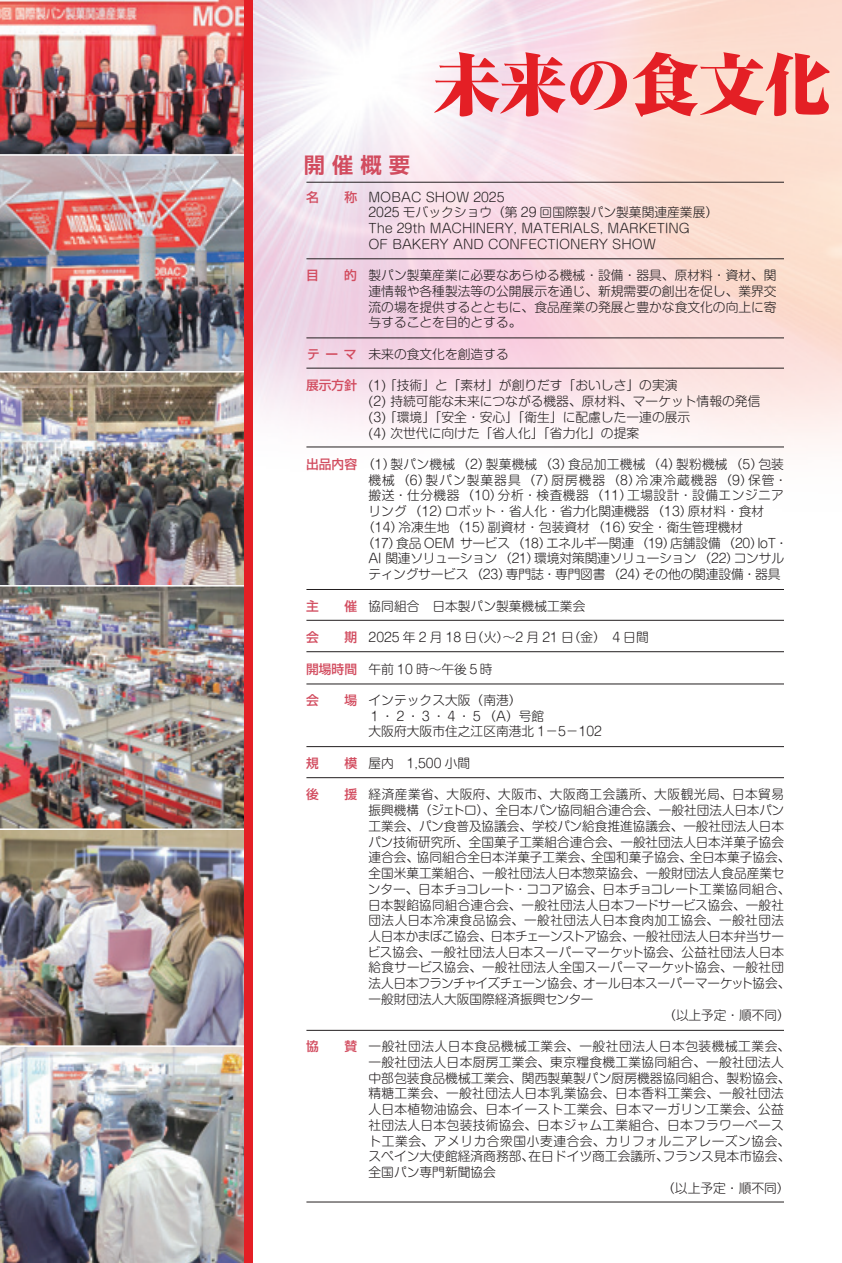
<style>
.page{position:relative;width:842px;height:1263px;background:#fff}
.page>*{position:absolute;margin:0;border:0;box-sizing:border-box;transform-origin:0 0}
.t1{font:900 66.15px "Ryumin Pro";color:#e41f25}
.t2{font:700 21.3px "Shin Go Pro De";color:#d24c5f}
.t3{font:300 12.75px/15.8px "Shin M Go Pro";color:#231f20}
.t4{font:300 12.75px "Shin M Go Pro";letter-spacing:.02em;color:#231f20}
.t5{font:300 12.75px "Shin M Go Pro";letter-spacing:-.025em;color:#231f20}
.t6{font:300 12.75px "Shin M Go Pro";letter-spacing:.04em;color:#231f20}
.t7{font:300 12.75px "Shin M Go Pro";letter-spacing:.025em;color:#231f20}
.t8{font:500 12.75px "Shin Go Pro";color:#d24c5f}
.t9{font:300 12.75px "Shin M Go Pro";letter-spacing:-.02em;color:#231f20}
.t10{font:300 12.75px "Shin M Go Pro";letter-spacing:.075em;color:#231f20}
.t11{font:300 12.75px "Shin M Go Pro";letter-spacing:.03em;color:#231f20}
.t12{font:300 12.75px "Shin M Go Pro";letter-spacing:.045em;color:#231f20}
.t13{font:300 12.75px "Shin M Go Pro";letter-spacing:.035em;color:#231f20}
.s1{font-family:"Shin Go Pro";font-weight:500;color:#d24c5f}
</style>
<div class="page">
<img style="left:253px;top:0;width:589px;height:620px">
<img style="left:0;top:0;width:244px;height:1263px">
<hr style="left:0;top:154px;width:248px;height:2px;background:#fff">
<hr style="left:0;top:371px;width:248px;height:2px;background:#fff">
<hr style="left:0;top:585px;width:248px;height:1px;background:#fff">
<hr style="left:0;top:828px;width:248px;height:2px;background:#fff">
<hr style="left:0;top:1045px;width:248px;height:2px;background:#fff">
<hr style="left:306px;top:259px;width:478px;height:1px;background:#231f20">
<hr style="left:306px;top:338px;width:478px;height:1px;background:#231f20">
<hr style="left:306px;top:368px;width:478px;height:1px;background:#231f20">
<hr style="left:306px;top:447px;width:478px;height:1px;background:#231f20">
<hr style="left:306px;top:589px;width:478px;height:1px;background:#231f20">
<hr style="left:306px;top:620px;width:478px;height:1px;background:#231f20">
<hr style="left:306px;top:651px;width:478px;height:1px;background:#231f20">
<hr style="left:306px;top:684px;width:478px;height:1px;background:#231f20">
<hr style="left:306px;top:746px;width:478px;height:1px;background:#231f20">
<hr style="left:306px;top:777px;width:478px;height:1px;background:#231f20">
<hr style="left:306px;top:1030px;width:478px;height:1px;background:#231f20">
<hr style="left:306px;top:1202px;width:478px;height:1px;background:#231f20">
<hr style="left:306px;top:182px;width:478px;height:1px;background:#231f20">
<div style="left:244px;top:0;width:9px;height:1263px;background:#e41f25"></div>
<h1 class="t1" style="left:434px;top:32px;width:399px">未来の食文化</h1>
<h2 class="t2" style="left:304px;top:147px;width:108px">開 催 概 要</h2>
<p class="t8" style="left:306px;top:186px;width:53px">名　　称</p>
<p class="t3" style="left:368px;top:187px;width:351px">MOBAC SHOW 2025<br>2025 モバックショウ（第 29 回国際製パン製菓関連産業展）<br>The 29th MACHINERY, MATERIALS, MARKETING<br>OF BAKERY AND CONFECTIONERY SHOW</p>
<p class="t3" style="left:368px;top:266px;width:410px;text-align:justify">製パン製菓産業に必要なあらゆる機械・設備・器具、原材料・資材、関連情報や各種製法等の公開展示を通じ、新規需要の創出を促し、業界交流の場を提供するとともに、食品産業の発展と豊かな食文化の向上に寄与することを目的とする。</p>
<p class="t3" style="left:368px;top:345px;width:142px">未来の食文化を創造する</p>
<p class="t3" style="left:368px;top:376px;width:393px">(1) 「技術」と「素材」が創りだす「おいしさ」の実演<br>(2) 持続可能な未来につながる機器、原材料、マーケット情報の発信(3) 「環境」「安全・安心」「衛生」に配慮した一連の展示<br>(4) 次世代に向けた「省人化」「省力化」の提案</p>
<p class="t3" style="left:306px;top:455px;width:479px"><span class="s1">出品内容</span>（1）製パン機械 （2）製菓機械 （3）食品加工機械 （4）製粉機械 （5）包装</p>
<p class="t10" style="left:368px;top:470px;width:420px">機械 （6）製パン製菓器具 （7）厨房機器 （8）冷凍冷蔵機器 （9）保管・</p>
<p class="t11" style="left:368px;top:485px;width:417px">搬送・仕分機器 （10）分析・検査機器 （11）工場設計・設備エンジニア</p>
<p class="t3" style="left:369px;top:502px;width:397px">リング （12）ロボット・省人化・省力化関連機器 （13）原材料・食材</p>
<p class="t3" style="left:362px;top:518px;width:383px">（14）冷凍生地 （15）副資材・包装資材 （16）安全・衛生管理機材</p>
<p class="t3" style="left:362px;top:533px;width:428px">（17）食品 OEM サービス （18）エネルギー関連 （19）店舗設備 （20）IoT・</p>
<p class="t9" style="left:368px;top:548px;width:417px">AI 関連ソリューション （21）環境対策関連ソリューション （22）コンサル</p>
<p class="t3" style="left:368px;top:565px;width:414px">ティングサービス （23）専門誌・専門図書 （24）その他の関連設備・器具</p>
<p class="t3" style="left:369px;top:596px;width:218px">協同組合　日本製パン製菓機械工業会</p>
<p class="t3" style="left:369px;top:628px;width:282px">2025 年 2 月 18 日（火）～2 月 21 日（金）　4 日間</p>
<p class="t3" style="left:369px;top:659px;width:126px">午前 10 時～午後５時</p>
<p class="t3" style="left:369px;top:691px;width:235px">インテックス大阪（南港）<br>１・２・３・４・５（A）号館<br>大阪府大阪市住之江区南港北 1－5－102</p>
<p class="t3" style="left:369px;top:754px;width:103px">屋内　1,500 小間</p>
<p class="t12" style="left:368px;top:784px;width:417px">経済産業省、大阪府、大阪市、大阪商工会議所、大阪観光局、日本貿易</p>
<p class="t3" style="left:368px;top:801px;width:417px">振興機構（ジェトロ）、全日本パン協同組合連合会、一般社団法人日本パン</p>
<p class="t3" style="left:368px;top:817px;width:417px">工業会、パン食普及協議会、学校パン給食推進協議会、一般社団法人日本</p>
<p class="t3" style="left:368px;top:832px;width:417px">パン技術研究所、全国菓子工業組合連合会、一般社団法人日本洋菓子協会</p>
<p class="t3" style="left:368px;top:848px;width:423px">連合会、協同組合全日本洋菓子工業会、全国和菓子協会、全日本菓子協会、</p>
<p class="t3" style="left:368px;top:864px;width:417px">全国米菓工業組合、一般社団法人日本惣菜協会、一般財団法人食品産業セ</p>
<p class="t3" style="left:368px;top:879px;width:424px">ンター、日本チョコレート・ココア協会、日本チョコレート工業協同組合、</p>
<p class="t3" style="left:368px;top:895px;width:417px">日本製餡協同組合連合会、一般社団法人日本フードサービス協会、一般社</p>
<p class="t13" style="left:368px;top:910px;width:417px">団法人日本冷凍食品協会、一般社団法人日本食肉加工協会、一般社団法</p>
<p class="t5" style="left:368px;top:926px;width:417px">人日本かまぼこ協会、日本チェーンストア協会、一般社団法人日本弁当サー</p>
<p class="t4" style="left:368px;top:942px;width:418px">ビス協会、一般社団法人日本スーパーマーケット協会、公益社団法人日本</p>
<p class="t4" style="left:368px;top:957px;width:417px">給食サービス協会、一般社団法人全国スーパーマーケット協会、一般社団</p>
<p class="t5" style="left:368px;top:973px;width:423px">法人日本フランチャイズチェーン協会、オール日本スーパーマーケット協会、</p>
<p class="t3" style="left:368px;top:990px;width:226px">一般財団法人大阪国際経済振興センター</p>
<p class="t3" style="left:663px;top:1005px;width:128px">（以上予定・順不同）</p>
<p class="t6" style="left:368px;top:1036px;width:423px">一般社団法人日本食品機械工業会、一般社団法人日本包装機械工業会、</p>
<p class="t4" style="left:368px;top:1052px;width:417px">一般社団法人日本厨房工業会、東京糧食機工業協同組合、一般社団法人</p>
<p class="t3" style="left:368px;top:1068px;width:423px">中部包装食品機械工業会、関西製菓製パン厨房機器協同組合、製粉協会、</p>
<p class="t7" style="left:368px;top:1083px;width:417px">精糖工業会、一般社団法人日本乳業協会、日本香料工業会、一般社団法</p>
<p class="t7" style="left:368px;top:1099px;width:417px">人日本植物油協会、日本イースト工業会、日本マーガリン工業会、公益</p>
<p class="t4" style="left:368px;top:1115px;width:417px">社団法人日本包装技術協会、日本ジャム工業組合、日本フラワーペース</p>
<p class="t6" style="left:368px;top:1130px;width:423px">ト工業会、アメリカ合衆国小麦連合会、カリフォルニアレーズン協会、</p>
<p class="t3" style="left:368px;top:1147px;width:423px">スペイン大使館経済商務部、在日ドイツ商工会議所、フランス見本市協会、</p>
<p class="t3" style="left:368px;top:1163px;width:129px">全国パン専門新聞協会</p>
<p class="t3" style="left:662px;top:1178px;width:129px">（以上予定・順不同）</p>
<p class="t8" style="left:306px;top:265px;width:52px">目　　的</p>
<p class="t8" style="left:307px;top:344px;width:51px">テーマ</p>
<p class="t8" style="left:306px;top:375px;width:53px">展示方針</p>
<p class="t8" style="left:306px;top:595px;width:53px">主　　催</p>
<p class="t8" style="left:306px;top:627px;width:53px">会　　期</p>
<p class="t8" style="left:306px;top:658px;width:53px">開場時間</p>
<p class="t8" style="left:306px;top:690px;width:53px">会　　場</p>
<p class="t8" style="left:306px;top:753px;width:53px">規　　模</p>
<p class="t8" style="left:306px;top:784px;width:53px">後　　援</p>
<p class="t8" style="left:306px;top:1036px;width:53px">協　　賛</p>
</div>
